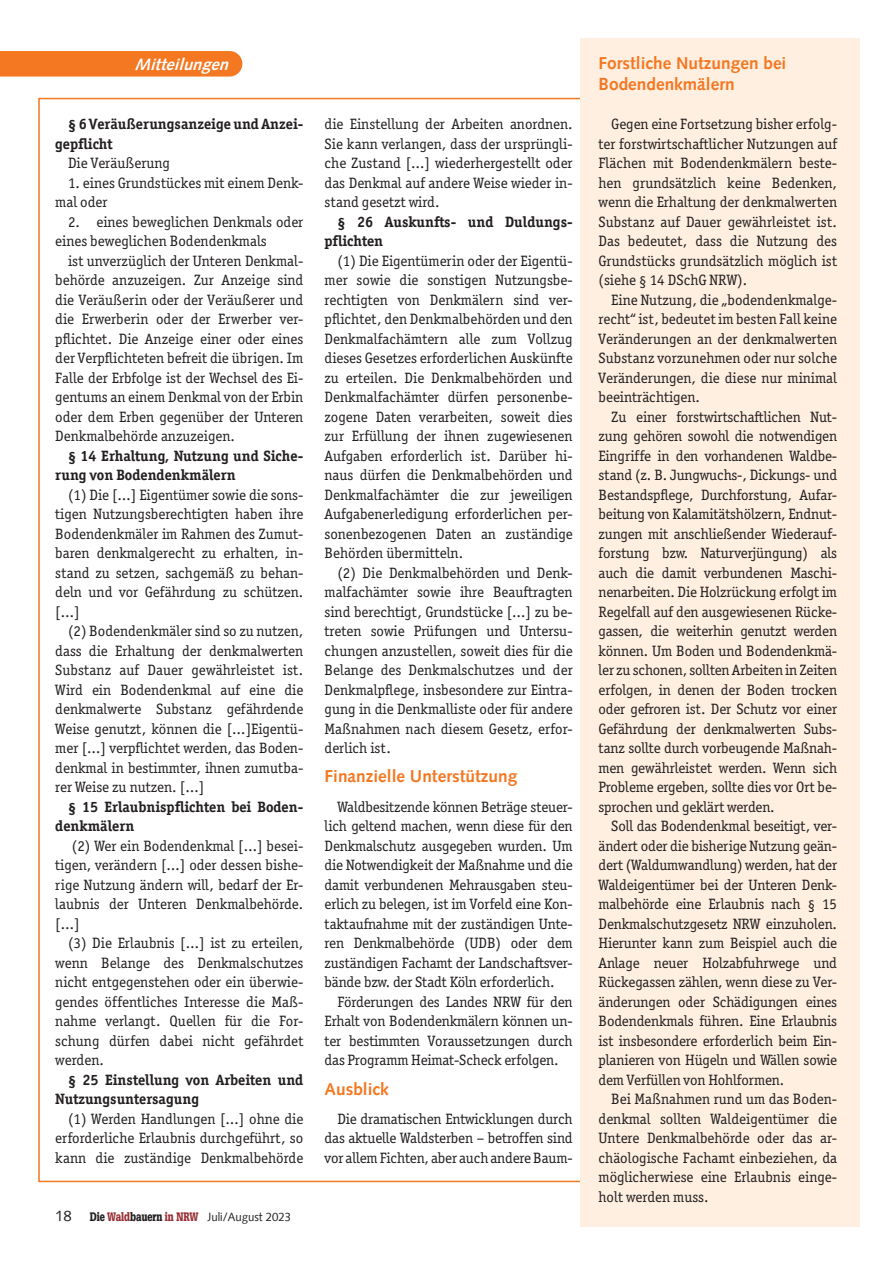
<style>
.page{position:relative;width:893px;height:1263px;background:#fff}
.page>*{position:absolute;margin:0;border:0;box-sizing:border-box;transform-origin:0 0}
.t1{font:700 17.25px/20.7px "Syntax Com";color:#f47721}
.t2{font:italic 700 16.5px "Syntax Com";color:#fff}
.t3{font:15px/19.5px "Officina Serif ITC Pro";color:#231f20;text-align:justify}
.t4{font:700 15px/19.5px "Officina Serif ITC Pro";color:#231f20}
.t5{font:15px "Syntax Com";color:#231f20}
.t6{font:12px "Syntax Com";color:#231f20;scale:.95 1}
.s1{font-family:"Glypha LT Std";font-weight:900}
.s2{font-family:"Glypha LT Std";font-weight:900;color:#962e33}
</style>
<div class="page">
<div style="left:0;top:51px;width:242px;height:26px;background:#f47721"></div>
<div style="left:580px;top:38px;width:280px;height:1188px;background:#feefe1"></div>
<p class="t2" style="left:134px;top:55px;width:100px">Mitteilungen</p>
<p class="t4" style="left:55px;top:114px;width:250px;text-indent:13px">§ 6 Veräußerungsanzeige und Anzei&shy;gepflicht</p>
<p class="t3" style="left:68px;top:153px;width:104px">Die Veräußerung</p>
<p class="t3" style="left:55px;top:173px;width:250px;text-indent:13px">1. eines Grundstückes mit einem Denk&shy;mal oder</p>
<p class="t3" style="left:55px;top:212px;width:250px;text-indent:13px">2. eines beweglichen Denkmals oder eines beweglichen Bodendenkmals</p>
<p class="t3" style="left:55px;top:251px;width:250px;text-indent:13px">ist unverzüglich der Unteren Denkmal&shy;behörde anzuzeigen. Zur Anzeige sind die Veräußerin oder der Veräußerer und die Erwerberin oder der Erwerber ver&shy;pflichtet. Die Anzeige einer oder eines der Verpflichteten befreit die übrigen. Im Falle der Erbfolge ist der Wechsel des Ei&shy;gentums an einem Denkmal von der Erbin oder dem Erben gegenüber der Unteren Denkmalbehörde anzuzeigen.</p>
<p class="t4" style="left:55px;top:446px;width:250px;text-indent:13px">§ 14 Erhaltung, Nutzung und Siche&shy;rung von Bodendenkmälern</p>
<p class="t3" style="left:55px;top:485px;width:250px;text-indent:13px">(1) Die […] Eigentümer sowie die sons&shy;tigen Nutzungsberechtigten haben ihre Bodendenkmäler im Rahmen des Zumut&shy;baren denkmalgerecht zu erhalten, in&shy;stand zu setzen, sachgemäß zu behan&shy;deln und vor Gefährdung zu schützen. […]</p>
<p class="t3" style="left:55px;top:621px;width:250px;text-indent:13px">(2) Bodendenkmäler sind so zu nutzen, dass die Erhaltung der denkmalwerten Substanz auf Dauer gewährleistet ist.<br>Wird ein Bodendenkmal auf eine die denkmalwerte Substanz gefährdende Weise genutzt, können die […]Eigentü&shy;mer […] verpflichtet werden, das Boden&shy;denkmal in bestimmter, ihnen zumutba&shy;rer Weise zu nutzen. […]</p>
<p class="t4" style="left:55px;top:797px;width:250px;text-indent:13px">§ 15 Erlaubnispflichten bei Boden&shy;denkmälern</p>
<p class="t3" style="left:55px;top:836px;width:250px;text-indent:17px">(2) Wer ein Bodendenkmal […] besei&shy;tigen, verändern […] oder dessen bishe&shy;rige Nutzung ändern will, bedarf der Er&shy;laubnis der Unteren Denkmalbehörde. […]</p>
<p class="t3" style="left:55px;top:933px;width:250px;text-indent:13px">(3) Die Erlaubnis […] ist zu erteilen, wenn Belange des Denkmalschutzes nicht entgegenstehen oder ein überwie&shy;gendes öffentliches Interesse die Maß&shy;nahme verlangt. Quellen für die For&shy;schung dürfen dabei nicht gefährdet werden.</p>
<p class="t4" style="left:55px;top:1070px;width:250px;text-indent:13px">§ 25 Einstellung von Arbeiten und<br>Nutzungsuntersagung</p>
<p class="t3" style="left:55px;top:1109px;width:250px;text-indent:13px">(1) Werden Handlungen […] ohne die erforderliche Erlaubnis durchgeführt, so kann die zuständige Denkmalbehörde</p>
<p class="t5" style="left:55px;top:1207px;width:18px">18</p>
<p class="t6" style="left:90px;top:1210px;width:213px"><span class="s1">Die</span> <span class="s2">Wald</span><span class="s1">bauern</span> <span class="s2">in NRW</span> Juli/August 2023</p>
<p class="t3" style="left:325px;top:114px;width:250px">die Einstellung der Arbeiten anordnen.<br>Sie kann verlangen, dass der ursprüngli&shy;che Zustand […] wiederhergestellt oder das Denkmal auf andere Weise wieder in&shy;stand gesetzt wird.</p>
<p class="t4" style="left:325px;top:212px;width:250px;text-indent:13px">§ 26 Auskunfts- und Duldungs&shy;pflichten</p>
<p class="t3" style="left:325px;top:251px;width:250px;text-indent:13px">(1) Die Eigentümerin oder der Eigentü&shy;mer sowie die sonstigen Nutzungsbe&shy;rechtigten von Denkmälern sind ver&shy;pflichtet, den Denkmalbehörden und den Denkmalfachämtern alle zum Vollzug dieses Gesetzes erforderlichen Auskünfte zu erteilen. Die Denkmalbehörden und Denkmalfachämter dürfen personenbe&shy;zogene Daten verarbeiten, soweit dies zur Erfüllung der ihnen zugewiesenen Aufgaben erforderlich ist. Darüber hi&shy;naus dürfen die Denkmalbehörden und Denkmalfachämter die zur jeweiligen Aufgabenerledigung erforderlichen per&shy;sonenbezogenen Daten an zuständige Behörden übermitteln.</p>
<p class="t3" style="left:325px;top:563px;width:250px;text-indent:13px">(2) Die Denkmalbehörden und Denk&shy;malfachämter sowie ihre Beauftragten sind berechtigt, Grundstücke […] zu be&shy;treten sowie Prüfungen und Untersu&shy;chungen anzustellen, soweit dies für die Belange des Denkmalschutzes und der Denkmalpflege, insbesondere zur Eintra&shy;gung in die Denkmalliste oder für andere Maßnahmen nach diesem Gesetz, erfor&shy;derlich ist.</p>
<p class="t1" style="left:325px;top:766px;width:194px">Finanzielle Unterstützung</p>
<p class="t3" style="left:325px;top:797px;width:250px;text-indent:13px">Waldbesitzende können Beträge steuer&shy;lich geltend machen, wenn diese für den Denkmalschutz ausgegeben wurden. Um die Notwendigkeit der Maßnahme und die damit verbundenen Mehrausgaben steu&shy;erlich zu belegen, ist im Vorfeld eine Kon&shy;taktaufnahme mit der zuständigen Unte&shy;ren Denkmalbehörde (UDB) oder dem zuständigen Fachamt der Landschaftsver&shy;bände bzw. der Stadt Köln erforderlich.</p>
<p class="t3" style="left:325px;top:992px;width:250px;text-indent:13px">Förderungen des Landes NRW für den Erhalt von Bodendenkmälern können un&shy;ter bestimmten Voraussetzungen durch das Programm Heimat-Scheck erfolgen.</p>
<p class="t1" style="left:325px;top:1079px;width:66px">Ausblick</p>
<p class="t3" style="left:325px;top:1109px;width:250px;text-indent:13px">Die dramatischen Entwicklungen durch das aktuelle Waldsterben – betroffen sind vor allem Fichten, aber auch andere Baum-</p>
<p class="t1" style="left:598px;top:53px;width:189px">Forstliche Nutzungen bei<br>Bodendenkmälern</p>
<p class="t3" style="left:599px;top:114px;width:240px;text-indent:13px">Gegen eine Fortsetzung bisher erfolg&shy;ter forstwirtschaftlicher Nutzungen auf Flächen mit Bodendenkmälern beste&shy;hen grundsätzlich keine Bedenken, wenn die Erhaltung der denkmalwerten Substanz auf Dauer gewährleistet ist.<br>Das bedeutet, dass die Nutzung des Grundstücks grundsätzlich möglich ist (siehe § 14 DSchG NRW).</p>
<p class="t3" style="left:599px;top:290px;width:240px;text-indent:13px">Eine Nutzung, die „bodendenkmalge&shy;recht“ ist, bedeutet im besten Fall keine Veränderungen an der denkmalwerten Substanz vorzunehmen oder nur solche Veränderungen, die diese nur minimal beeinträchtigen.</p>
<p class="t3" style="left:599px;top:407px;width:240px;text-indent:13px">Zu einer forstwirtschaftlichen Nut&shy;zung gehören sowohl die notwendigen Eingriffe in den vorhandenen Waldbe&shy;stand (z. B. Jungwuchs-, Dickungs- und Bestandspflege, Durchforstung, Aufar&shy;beitung von Kalamitätshölzern, Endnut&shy;zungen mit anschließender Wiederauf&shy;forstung bzw. Naturverjüngung) als auch die damit verbundenen Maschi&shy;nenarbeiten. Die Holzrückung erfolgt im Regelfall auf den ausgewiesenen Rücke&shy;gassen, die weiterhin genutzt werden können. Um Boden und Bodendenkmä&shy;ler zu schonen, sollten Arbeiten in Zeiten erfolgen, in denen der Boden trocken oder gefroren ist. Der Schutz vor einer Gefährdung der denkmalwerten Subs&shy;tanz sollte durch vorbeugende Maßnah&shy;men gewährleistet werden. Wenn sich Probleme ergeben, sollte dies vor Ort be&shy;sprochen und geklärt werden.</p>
<p class="t3" style="left:599px;top:816px;width:240px;text-indent:13px">Soll das Bodendenkmal beseitigt, ver&shy;ändert oder die bisherige Nutzung geän&shy;dert (Waldumwandlung) werden, hat der Waldeigentümer bei der Unteren Denk&shy;malbehörde eine Erlaubnis nach § 15<br>Denkmalschutzgesetz NRW einzuholen.<br>Hierunter kann zum Beispiel auch die Anlage neuer Holzabfuhrwege und Rückegassen zählen, wenn diese zu Ver&shy;änderungen oder Schädigungen eines Bodendenkmals führen. Eine Erlaubnis ist insbesondere erforderlich beim Ein&shy;planieren von Hügeln und Wällen sowie dem Verfüllen von Hohlformen.</p>
<p class="t3" style="left:599px;top:1089px;width:240px;text-indent:13px">Bei Maßnahmen rund um das Boden&shy;denkmal sollten Waldeigentümer die Untere Denkmalbehörde oder das ar&shy;chäologische Fachamt einbeziehen, da möglicherwiese eine Erlaubnis einge&shy;holt werden muss.</p>
</div>
